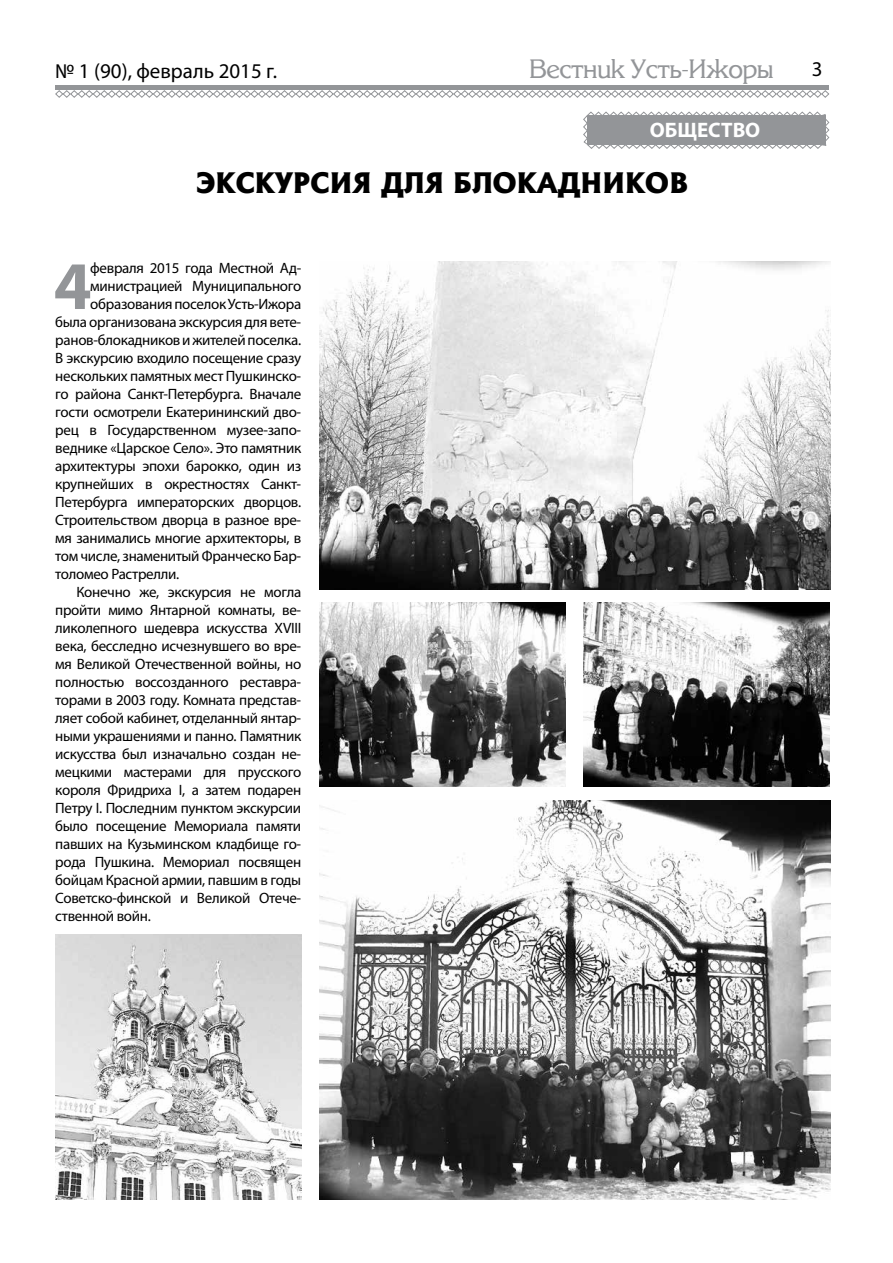
<style>
.page{position:relative;width:893px;height:1263px;background:#fff}
.page>*{position:absolute;margin:0;border:0;box-sizing:border-box;transform-origin:0 0}
.t1{font:700 68.4px "Myriad Pro";color:#939598}
.t2{font:800 27px "Albertus";color:#000}
.t3{font:27px "Karelia";color:#939598}
.t4{font:21px "Myriad Pro";color:#000}
.t5{font:700 21px "Myriad Pro";color:#fff}
.t6{font:15px "Myriad Pro";letter-spacing:-.02em;color:#000}
</style>
<div class="page">
<svg style="left:55px;top:90px;width:775px;height:8px"></svg>
<hr style="left:55px;top:85px;width:774px;height:4px;background:#939598">
<svg style="left:583px;top:111px;width:247px;height:38px;background:#a5a6a9"></svg>
<img style="left:319px;top:262px;width:511px;height:328px">
<img style="left:319px;top:602px;width:246px;height:185px">
<img style="left:583px;top:602px;width:246px;height:185px">
<img style="left:319px;top:801px;width:511px;height:398px">
<img style="left:55px;top:934px;width:246px;height:265px">
<h3 class="t4" style="left:55px;top:58px;width:223px">№ 1 (90), февраль 2015 г.</h3>
<h2 class="t3" style="left:529px;top:54px;width:246px">Вестник Усть-Ижоры</h2>
<h3 class="t4" style="left:812px;top:56px;width:12px">3</h3>
<h3 class="t5" style="left:650px;top:116px;width:112px">ОБЩЕСТВО</h3>
<h2 class="t2" style="left:196px;top:166px;width:494px">ЭКСКУРСИЯ ДЛЯ БЛОКАДНИКОВ</h2>
<h1 class="t1" style="left:54px;top:241px;width:39px">4</h1>
<p class="t6" style="left:90px;top:259px;width:212px">февраля 2015 года Местной Ад-</p>
<p class="t6" style="left:90px;top:277px;width:212px">министрацией Муниципального</p>
<p class="t6" style="left:90px;top:295px;width:212px">образования поселок Усть-Ижора</p>
<p class="t6" style="left:55px;top:313px;width:247px">была организована экскурсия для вете-</p>
<p class="t6" style="left:55px;top:331px;width:247px">ранов-блокадников и жителей поселка.</p>
<p class="t6" style="left:55px;top:349px;width:247px">В экскурсию входило посещение сразу</p>
<p class="t6" style="left:55px;top:367px;width:247px">нескольких памятных мест Пушкинско-</p>
<p class="t6" style="left:55px;top:385px;width:247px">го района Санкт-Петербурга. Вначале</p>
<p class="t6" style="left:55px;top:403px;width:247px">гости осмотрели Екатерининский дво-</p>
<p class="t6" style="left:55px;top:421px;width:247px">рец в Государственном музее-запо-</p>
<p class="t6" style="left:55px;top:439px;width:247px">веднике «Царское Село». Это памятник</p>
<p class="t6" style="left:55px;top:457px;width:247px">архитектуры эпохи барокко, один из</p>
<p class="t6" style="left:55px;top:475px;width:247px">крупнейших в окрестностях Санкт-</p>
<p class="t6" style="left:55px;top:493px;width:247px">Петербурга императорских дворцов.</p>
<p class="t6" style="left:55px;top:511px;width:247px">Строительством дворца в разное вре-</p>
<p class="t6" style="left:55px;top:529px;width:247px">мя занимались многие архитекторы, в</p>
<p class="t6" style="left:55px;top:547px;width:247px">том числе, знаменитый Франческо Бар-</p>
<p class="t6" style="left:55px;top:565px;width:126px">толомео Растрелли.</p>
<p class="t6" style="left:77px;top:583px;width:226px">Конечно же, экскурсия не могла</p>
<p class="t6" style="left:55px;top:601px;width:247px">пройти мимо Янтарной комнаты, ве-</p>
<p class="t6" style="left:55px;top:619px;width:247px">ликолепного шедевра искусства XVIII</p>
<p class="t6" style="left:55px;top:637px;width:247px">века, бесследно исчезнувшего во вре-</p>
<p class="t6" style="left:55px;top:655px;width:247px">мя Великой Отечественной войны, но</p>
<p class="t6" style="left:55px;top:673px;width:247px">полностью воссозданного реставра-</p>
<p class="t6" style="left:55px;top:691px;width:247px">торами в 2003 году. Комната представ-</p>
<p class="t6" style="left:55px;top:709px;width:247px">ляет собой кабинет, отделанный янтар-</p>
<p class="t6" style="left:55px;top:727px;width:247px">ными украшениями и панно. Памятник</p>
<p class="t6" style="left:55px;top:745px;width:247px">искусства был изначально создан не-</p>
<p class="t6" style="left:55px;top:763px;width:247px">мецкими мастерами для прусского</p>
<p class="t6" style="left:55px;top:781px;width:247px">короля Фридриха I, а затем подарен</p>
<p class="t6" style="left:55px;top:799px;width:247px">Петру I. Последним пунктом экскурсии</p>
<p class="t6" style="left:55px;top:817px;width:247px">было посещение Мемориала памяти</p>
<p class="t6" style="left:55px;top:835px;width:247px">павших на Кузьминском кладбище го-</p>
<p class="t6" style="left:55px;top:853px;width:247px">рода Пушкина. Мемориал посвящен</p>
<p class="t6" style="left:55px;top:871px;width:247px">бойцам Красной армии, павшим в годы</p>
<p class="t6" style="left:55px;top:889px;width:247px">Советско-финской и Великой Отече-</p>
<p class="t6" style="left:55px;top:907px;width:97px">ственной войн.</p>
</div>
